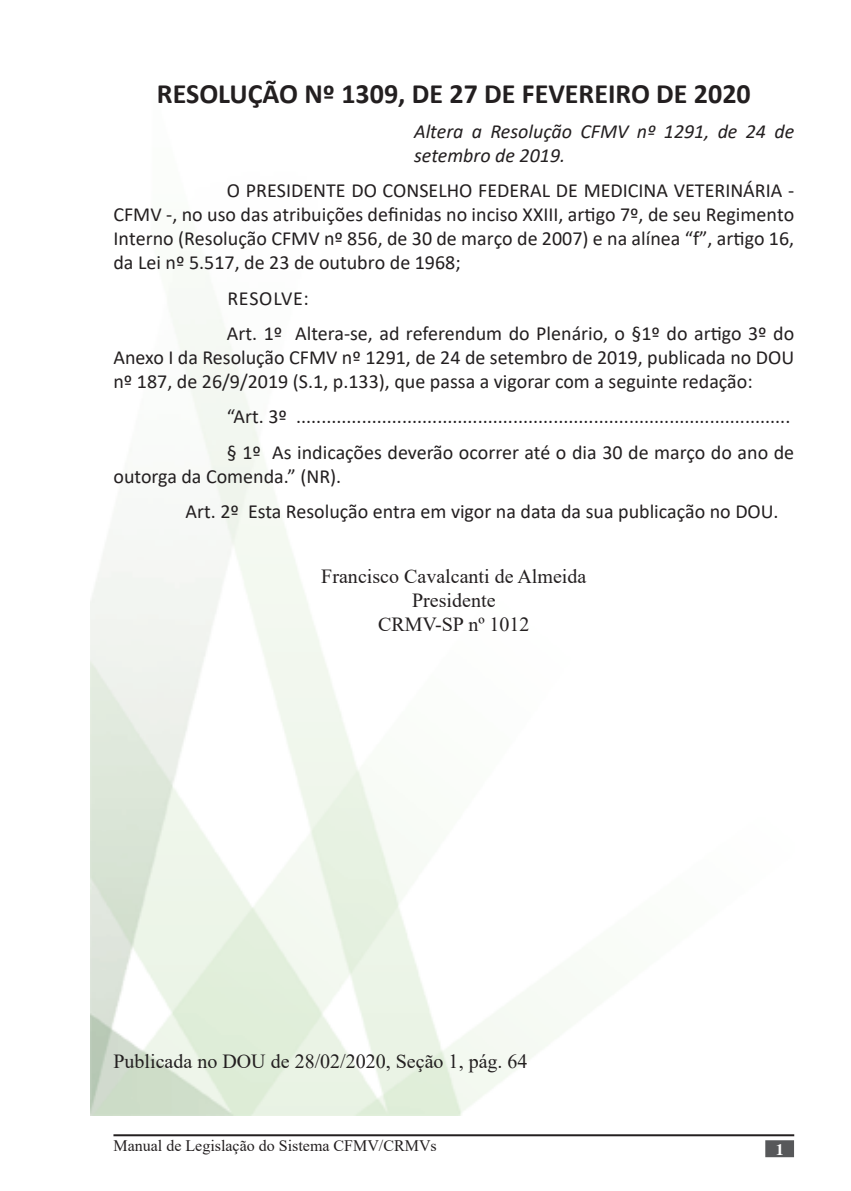
<style>
.page{position:relative;width:851px;height:1191px;background:#fff}
.page>*{position:absolute;margin:0;border:0;box-sizing:border-box;transform-origin:0 0}
.t1{font:700 28px "Calibri";color:#231f20}
.Default{font:20px/24px "Calibri";color:#231f20;text-align:justify}
.t2{font:20px "Times New Roman";color:#231f20}
.Texto_de_nota_de_rod{font:italic 20px/24px "Calibri";color:#231f20}
.Default-2{font:20px "Calibri";letter-spacing:.04em;color:#231f20}
.t3{font:16px "Times New Roman";color:#231f20}
.Apresentação{font:700 16px "Times";color:#fff}
</style>
<div class="page">
<hr style="left:113px;top:1134px;width:681px;height:2px;background:#231f20">
<div style="left:765px;top:1140px;width:28px;height:17px;background:#57585a;border:2px solid #57585a"></div>
<p class="t1" style="left:157px;top:74px;width:595px">RESOLUÇÃO Nº 1309, DE 27 DE FEVEREIRO DE 2020</p>
<p class="Texto_de_nota_de_rod" style="left:414px;top:118px;width:381px">Altera a Resolução CFMV nº 1291, de 24 de setembro de 2019.</p>
<p class="Default" style="left:113px;top:178px;width:682px;text-indent:113px">O PRESIDENTE DO CONSELHO FEDERAL DE MEDICINA VETERINÁRIA - CFMV -, no uso das atribuições definidas no inciso XXIII, artigo 7º, de seu Regimento Interno (Resolução CFMV nº 856, de 30 de março de 2007) e na alínea “f”, artigo 16, da Lei nº 5.517, de 23 de outubro de 1968;</p>
<p class="Default-2" style="left:227px;top:284px;width:83px">RESOLVE:</p>
<p class="Default" style="left:113px;top:321px;width:682px;text-indent:113px">Art. 1º Altera-se, ad referendum do Plenário, o §1º do artigo 3º do Anexo I da Resolução CFMV nº 1291, de 24 de setembro de 2019, publicada no DOU nº 187, de 26/9/2019 (S.1, p.133), que passa a vigorar com a seguinte redação:</p>
<p class="Default" style="left:227px;top:404px;width:565px">“Art. 3º ..................................................................................................</p>
<p class="Default" style="left:113px;top:440px;width:682px;text-indent:113px">§ 1º As indicações deverão ocorrer até o dia 30 de março do ano de outorga da Comenda.” (NR).</p>
<p class="Default" style="left:185px;top:499px;width:594px">Art. 2º Esta Resolução entra em vigor na data da sua publicação no DOU.</p>
<p class="t2" style="left:321px;top:562px;width:266px">Francisco Cavalcanti de Almeida</p>
<p class="t2" style="left:412px;top:586px;width:85px">Presidente</p>
<p class="t2" style="left:378px;top:610px;width:153px">CRMV-SP nº 1012</p>
<p class="t2" style="left:113px;top:1047px;width:415px">Publicada no DOU de 28/02/2020, Seção 1, pág. 64</p>
<p class="t3" style="left:113px;top:1134px;width:325px">Manual de Legislação do Sistema CFMV/CRMVs</p>
<p class="Apresentação" style="left:775px;top:1140px;width:9px">1</p>
</div>
